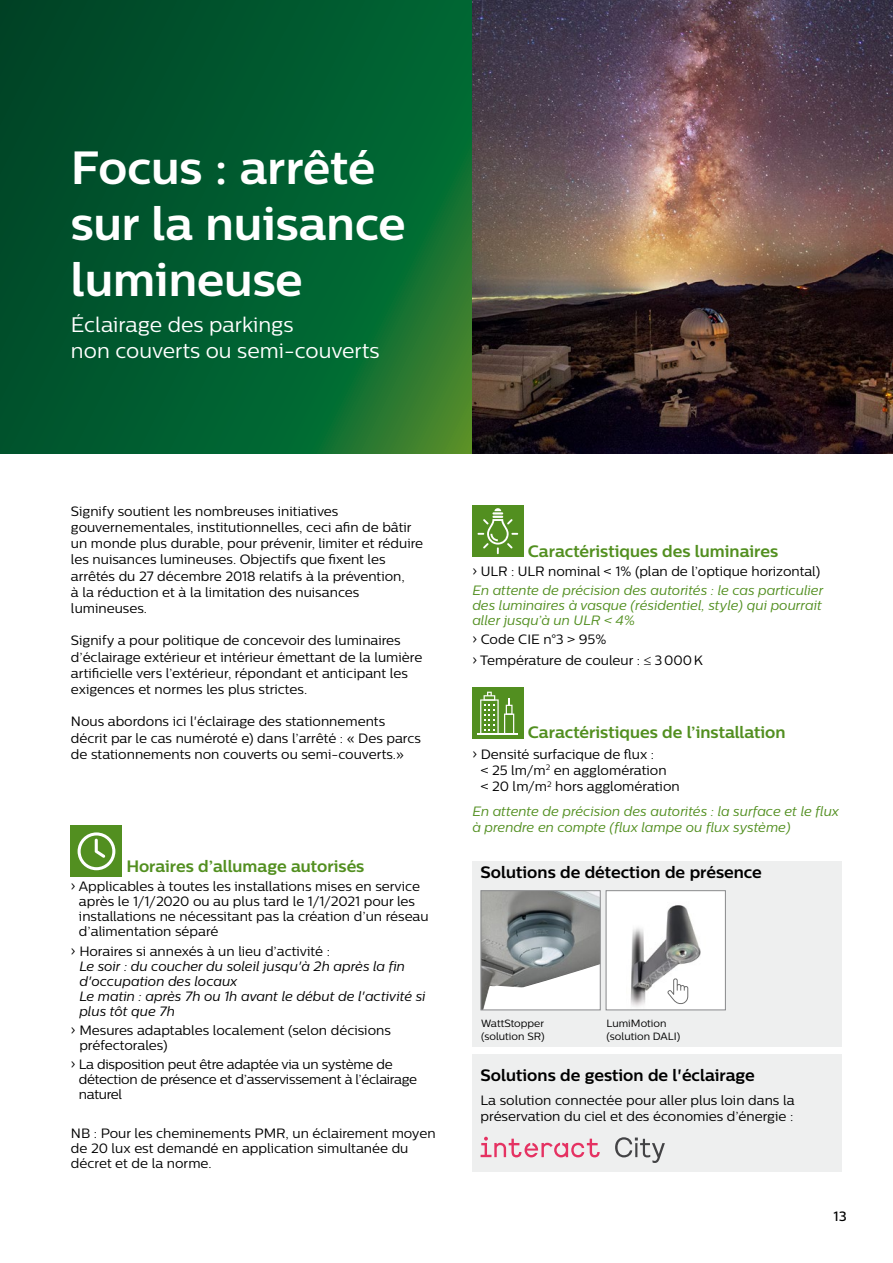
<style>
.page{position:relative;width:893px;height:1263px;background:#fff}
.page>*{position:absolute;margin:0;border:0;box-sizing:border-box;transform-origin:0 0}
.t1{font:700 46.5px/55.8px "Centrale Sans";color:#fff}
.t2{font:21px/25.2px "Centrale Sans";color:#fff}
.t3{font:700 16.5px "Centrale Sans";color:#528f20}
.t4{font:700 16.5px "Centrale Sans";color:#000}
.t5{font:13.5px/16.2px "Centrale Sans";color:#000}
.t6{font:italic 13.5px/15px "Centrale Sans";color:#528f20;text-align:justify}
.t7{font:italic 13.5px/15px "Centrale Sans";color:#000}
.t8{font:13.5px/15px "Centrale Sans";letter-spacing:-.02em;color:#000}
.t9{font:500 13.5px "Centrale Sans";color:#000}
.t10{font:10.5px/12.6px "Centrale Sans";color:#000}
</style>
<div class="page">
<svg style="left:0;top:0;width:472px;height:453px;background:#045d2e"></svg>
<img style="left:472px;top:0;width:421px;height:453px">
<div style="left:71px;top:826px;width:51px;height:51px;background:#528f20"></div>
<svg style="left:78px;top:832px;width:37px;height:38px"></svg>
<div style="left:472px;top:1055px;width:370px;height:117px;background:#eeefef"></div>
<svg style="left:481px;top:1137px;width:119px;height:20px"></svg>
<svg style="left:615px;top:1137px;width:50px;height:26px"></svg>
<div style="left:472px;top:861px;width:370px;height:185px;background:#eeefef"></div>
<img style="left:483px;top:892px;width:116px;height:116px">
<div style="left:481px;top:890px;width:120px;height:120px;border:1px solid #87888a"></div>
<div style="left:606px;top:891px;width:119px;height:119px;background:#fff"></div>
<img style="left:630px;top:905px;width:71px;height:102px">
<div style="left:606px;top:890px;width:120px;height:120px;border:1px solid #87888a"></div>
<svg style="left:666px;top:978px;width:22px;height:29px"></svg>
<div style="left:472px;top:506px;width:51px;height:51px;background:#528f20"></div>
<svg style="left:477px;top:508px;width:41px;height:46px"></svg>
<div style="left:472px;top:687px;width:51px;height:51px;background:#528f20"></div>
<svg style="left:480px;top:692px;width:34px;height:41px"></svg>
<hr style="left:477px;top:733px;width:41px;height:2px;background:#fff">
<h1 class="t1" style="left:71px;top:139px;width:336px">Focus : arrêté sur la nuisance lumineuse</h1>
<h2 class="t2" style="left:71px;top:312px;width:310px">Éclairage des parkings<br>non couverts ou semi-couverts</h2>
<p class="t5" style="left:71px;top:503px;width:354px">Signify soutient les nombreuses initiatives gouvernementales, institutionnelles, ceci afin de bâtir un monde plus durable, pour prévenir, limiter et réduire les nuisances lumineuses. Objectifs que fixent les arrêtés du 27 décembre 2018 relatifs à la prévention,<br>à la réduction et à la limitation des nuisances lumineuses.</p>
<p class="t5" style="left:71px;top:632px;width:353px">Signify a pour politique de concevoir des luminaires d’éclairage extérieur et intérieur émettant de la lumière artificielle vers l’extérieur, répondant et anticipant les exigences et normes les plus strictes.</p>
<p class="t5" style="left:71px;top:713px;width:351px">Nous abordons ici l'éclairage des stationnements décrit par le cas numéroté e) dans l’arrêté : « Des parcs de stationnements non couverts ou semi-couverts.»</p>
<p class="t3" style="left:126px;top:856px;width:239px">Horaires d’allumage autorisés</p>
<p class="t5" style="left:79px;top:879px;width:351px;line-height:15px;text-indent:-8px">› Applicables à toutes les installations mises en service après le 1/1/2020 ou au plus tard le 1/1/2021 pour les installations ne nécessitant pas la création d’un réseau d’alimentation séparé</p>
<p class="t5" style="left:71px;top:942px;width:260px">› Horaires si annexés à un lieu d’activité :</p>
<p class="t7" style="left:79px;top:958px;width:348px">Le soir : du coucher du soleil jusqu'à 2h après la fin d'occupation des locaux<br>Le matin : après 7h ou 1h avant le début de l'activité si plus tôt que 7h</p>
<p class="t5" style="left:79px;top:1022px;width:313px;line-height:15px;text-indent:-8px">› Mesures adaptables localement (selon décisions préfectorales)</p>
<p class="t8" style="left:79px;top:1057px;width:340px;text-indent:-8px">› La disposition peut être adaptée via un système de détection de présence et d’asservissement à l’éclairage naturel</p>
<p class="t5" style="left:71px;top:1125px;width:366px;line-height:15px">NB : Pour les cheminements PMR, un éclairement moyen de 20 lux est demandé en application simultanée du décret et de la norme.</p>
<p class="t3" style="left:528px;top:541px;width:252px">Caractéristiques des luminaires</p>
<p class="t5" style="left:472px;top:563px;width:350px">› ULR : ULR nominal &lt; 1% (plan de l’optique horizontal)</p>
<p class="t6" style="left:472px;top:583px;width:352px">En attente de précision des autorités : le cas particulier des luminaires à vasque (résidentiel, style) qui pourrait aller jusqu’à un ULR &lt; 4%</p>
<p class="t5" style="left:472px;top:629px;width:232px;line-height:20.4px">› Code CIE n°3 &gt; 95%<br>› Température de couleur : ≤ 3000K</p>
<p class="t3" style="left:528px;top:722px;width:259px">Caractéristiques de l’installation</p>
<p class="t5" style="left:481px;top:746px;width:201px;text-indent:-8px">› Densité surfacique de flux :<br>&lt; 25 lm/m<sup>2</sup> en agglomération<br>&lt; 20 lm/m<sup>2</sup> hors agglomération</p>
<p class="t6" style="left:472px;top:803px;width:368px;line-height:16.2px">En attente de précision des autorités : la surface et le flux à prendre en compte (flux lampe ou flux système)</p>
<p class="t4" style="left:481px;top:862px;width:283px">Solutions de détection de présence</p>
<p class="t10" style="left:481px;top:1017px;width:65px">WattStopper (solution SR)</p>
<p class="t10" style="left:607px;top:1017px;width:75px">LumiMotion (solution DALI)</p>
<p class="t4" style="left:481px;top:1065px;width:276px">Solutions de gestion de l'éclairage</p>
<p class="t5" style="left:481px;top:1092px;width:315px">La solution connectée pour aller plus loin dans la préservation du ciel et des économies d’énergie :</p>
<p class="t9" style="left:833px;top:1208px;width:15px">13</p>
</div>
